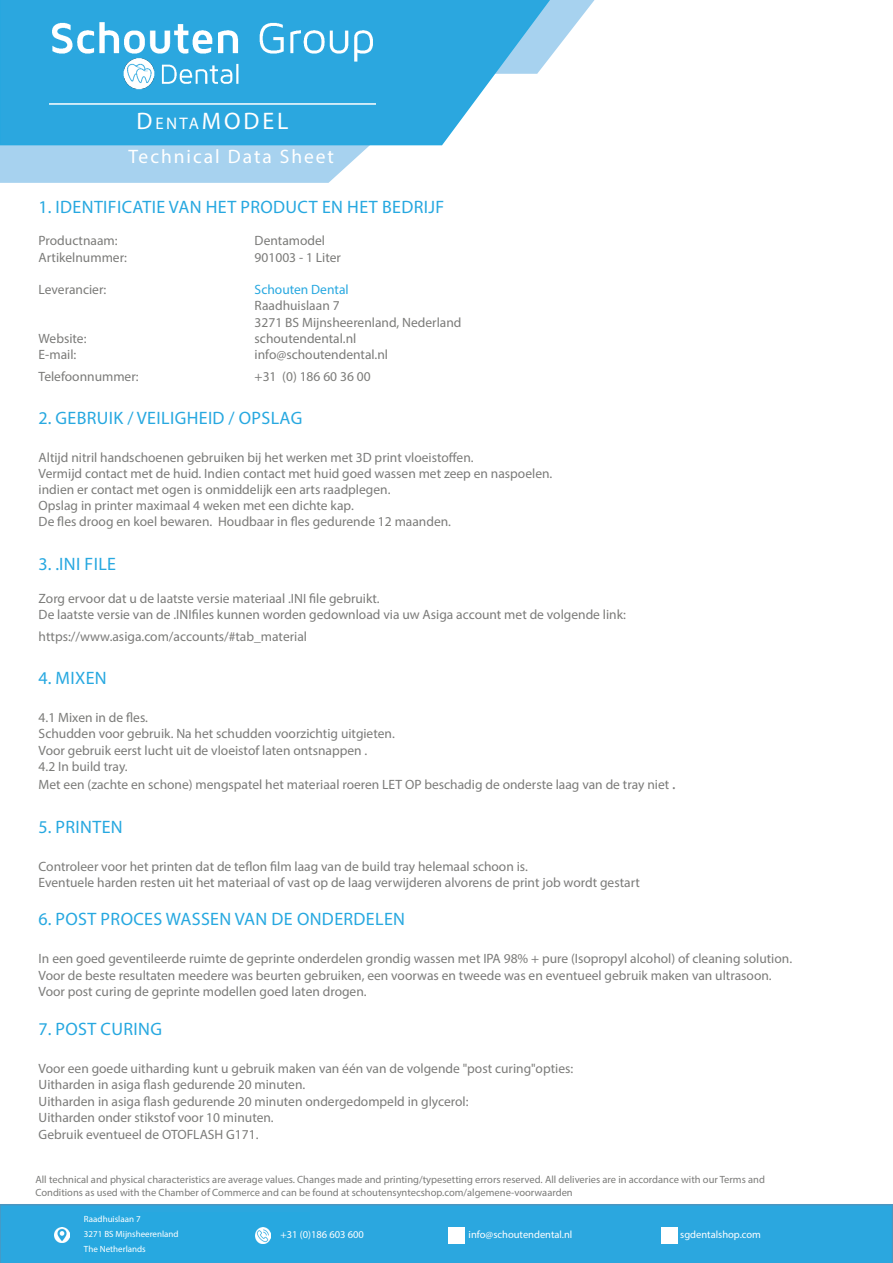
<style>
.page{position:relative;width:893px;height:1263px;background:#fff}
.page>*{position:absolute;margin:0;border:0;box-sizing:border-box;transform-origin:0 0}
.t1{font:24px "Myriad Pro";letter-spacing:.12em;color:#fff}
.t2{font:19.5px "Myriad Pro";letter-spacing:.1em;color:#fff}
.t3{font:18px "Myriad Pro";letter-spacing:.02em;color:#27a8e0}
.t4{font:13.5px "Myriad Pro";color:#7b7b79}
.t5{font:13.5px "Myriad Pro";color:#27a8e0}
.t6{font:10.5px/12.6px "Myriad Pro";color:#7b7b79}
.t7{font:10.5px "Myriad Pro";color:#fff}
.t8{font:9px/15px "Myriad Pro";color:#fff}
.s1{font-size:16.8px}
.s2{font-size:16.5px}
</style>
<div class="page">
<svg style="left:0;top:146px;width:369px;height:37px;background:#abd4ef"></svg>
<svg style="left:557px;top:0;width:38px;height:48px"></svg>
<svg style="left:0;top:0;width:557px;height:146px;background:#49b3e3"></svg>
<div style="left:0;top:1204px;width:893px;height:59px;background:#2ba7df"></div>
<hr style="left:49px;top:103px;width:327px;height:2px;background:#fff">
<div style="left:84px;top:1212px;width:226px;height:50px;background:#27a8e0"></div>
<img style="left:255px;top:1227px;width:16px;height:16px">
<img style="left:54px;top:1227px;width:16px;height:16px">
<img style="left:448px;top:1227px;width:16px;height:9px">
<svg style="left:448px;top:1236px;width:16px;height:7px"></svg>
<img style="left:661px;top:1227px;width:16px;height:12px">
<svg style="left:661px;top:1239px;width:16px;height:4px"></svg>
<img style="left:49px;top:21px;width:327px;height:71px">
<h1 class="t1" style="left:137px;top:106px;width:153px">D<span class="s1">ENTA</span>MODEL</h1>
<h2 class="t2" style="left:128px;top:144px;width:207px">Technical Data Sheet</h2>
<p class="t3" style="left:39px;top:196px;width:407px">1. IDENTIFICATIE VAN HET PRODUCT EN HET BEDRIJF</p>
<p class="t4" style="left:39px;top:233px;width:80px">Productnaam:</p>
<p class="t4" style="left:255px;top:233px;width:72px">Dentamodel</p>
<p class="t4" style="left:39px;top:249px;width:90px">Artikelnummer:</p>
<p class="t4" style="left:255px;top:249px;width:88px">901003 - 1 Liter</p>
<p class="t4" style="left:39px;top:281px;width:69px">Leverancier:</p>
<p class="t5" style="left:255px;top:281px;width:96px">Schouten Dental</p>
<p class="t4" style="left:255px;top:297px;width:86px">Raadhuislaan 7</p>
<p class="t4" style="left:255px;top:314px;width:208px">3271 BS Mijnsheerenland, Nederland</p>
<p class="t4" style="left:39px;top:330px;width:49px">Website:</p>
<p class="t4" style="left:255px;top:330px;width:103px">schoutendental.nl</p>
<p class="t4" style="left:39px;top:346px;width:39px">E-mail:</p>
<p class="t4" style="left:255px;top:346px;width:135px">info@schoutendental.nl</p>
<p class="t4" style="left:39px;top:368px;width:102px">Telefoonnummer:</p>
<p class="t4" style="left:255px;top:368px;width:117px">+31 (0) 186 60 36 00</p>
<p class="t3" style="left:39px;top:407px;width:265px">2. GEBRUIK / VEILIGHEID / OPSLAG</p>
<p class="t4" style="left:39px;top:449px;width:436px">Altijd nitril handschoenen gebruiken bij het werken met 3D print vloeistoffen.</p>
<p class="t4" style="left:39px;top:465px;width:515px">Vermijd contact met de huid. Indien contact met huid goed wassen met zeep en naspoelen.</p>
<p class="t4" style="left:39px;top:481px;width:353px">indien er contact met ogen is onmiddelijk een arts raadplegen.</p>
<p class="t4" style="left:39px;top:497px;width:317px">Opslag in printer maximaal 4 weken met een dichte kap.</p>
<p class="t4" style="left:39px;top:513px;width:414px">De fles droog en koel bewaren. Houdbaar in fles gedurende 12 maanden.</p>
<p class="t3" style="left:39px;top:552px;width:79px">3. .INI FILE</p>
<p class="t4" style="left:39px;top:590px;width:342px">Zorg ervoor dat u de laatste versie materiaal .INI file gebruikt.</p>
<p class="t4" style="left:39px;top:606px;width:589px">De laatste versie van de .INIfiles kunnen worden gedownload via uw Asiga account met de volgende link:</p>
<p class="t4" style="left:39px;top:628px;width:270px">https://www.asiga.com/accounts/#tab_material</p>
<p class="t3" style="left:39px;top:667px;width:70px">4. MIXEN</p>
<p class="t4" style="left:39px;top:709px;width:111px">4.1 Mixen in de fles.</p>
<p class="t4" style="left:39px;top:726px;width:358px">Schudden voor gebruik. Na het schudden voorzichtig uitgieten.</p>
<p class="t4" style="left:39px;top:742px;width:330px">Voor gebruik eerst lucht uit de vloeistof laten ontsnappen .</p>
<p class="t4" style="left:39px;top:759px;width:91px">4.2 In build tray.</p>
<p class="t4" style="left:39px;top:777px;width:638px">Met een (zachte en schone) mengspatel het materiaal roeren LET OP beschadig de onderste laag van de tray niet <span class="s2">.</span></p>
<p class="t3" style="left:39px;top:815px;width:86px">5. PRINTEN</p>
<p class="t4" style="left:39px;top:858px;width:491px">Controleer voor het printen dat de teflon film laag van de build tray helemaal schoon is.</p>
<p class="t4" style="left:39px;top:874px;width:603px">Eventuele harden resten uit het materiaal of vast op de laag verwijderen alvorens de print job wordt gestart</p>
<p class="t3" style="left:39px;top:908px;width:368px">6. POST PROCES WASSEN VAN DE ONDERDELEN</p>
<p class="t4" style="left:39px;top:951px;width:755px">In een goed geventileerde ruimte de geprinte onderdelen grondig wassen met IPA 98% + pure (Isopropyl alcohol) of cleaning solution.</p>
<p class="t4" style="left:39px;top:967px;width:735px">Voor de beste resultaten meedere was beurten gebruiken, een voorwas en tweede was en eventueel gebruik maken van ultrasoon.</p>
<p class="t4" style="left:39px;top:984px;width:330px">Voor post curing de geprinte modellen goed laten drogen.</p>
<p class="t3" style="left:39px;top:1017px;width:125px">7. POST CURING</p>
<p class="t4" style="left:39px;top:1060px;width:536px">Voor een goede uitharding kunt u gebruik maken van één van de volgende "post curing"opties:</p>
<p class="t4" style="left:39px;top:1076px;width:268px">Uitharden in asiga flash gedurende 20 minuten.</p>
<p class="t4" style="left:39px;top:1093px;width:431px">Uitharden in asiga flash gedurende 20 minuten ondergedompeld in glycerol:</p>
<p class="t4" style="left:39px;top:1109px;width:237px">Uitharden onder stikstof voor 10 minuten.</p>
<p class="t4" style="left:39px;top:1126px;width:221px">Gebruik eventueel de OTOFLASH G171.</p>
<p class="t6" style="left:35px;top:1173px;width:731px">All technical and physical characteristics are average values. Changes made and printing/typesetting errors reserved. All deliveries are in accordance with our Terms and<br>Conditions as used with the Chamber of Commerce and can be found at schoutensyntecshop.com/algemene-voorwaarden</p>
<p class="t8" style="left:84px;top:1211px;width:96px">Raadhuislaan 7<br>3271 BS Mijnsheerenland<br>The Netherlands</p>
<p class="t7" style="left:280px;top:1228px;width:85px">+31 (0)186 603 600</p>
<p class="t7" style="left:469px;top:1228px;width:105px">info@schoutendental.nl</p>
<p class="t7" style="left:680px;top:1228px;width:82px">sgdentalshop.com</p>
</div>
